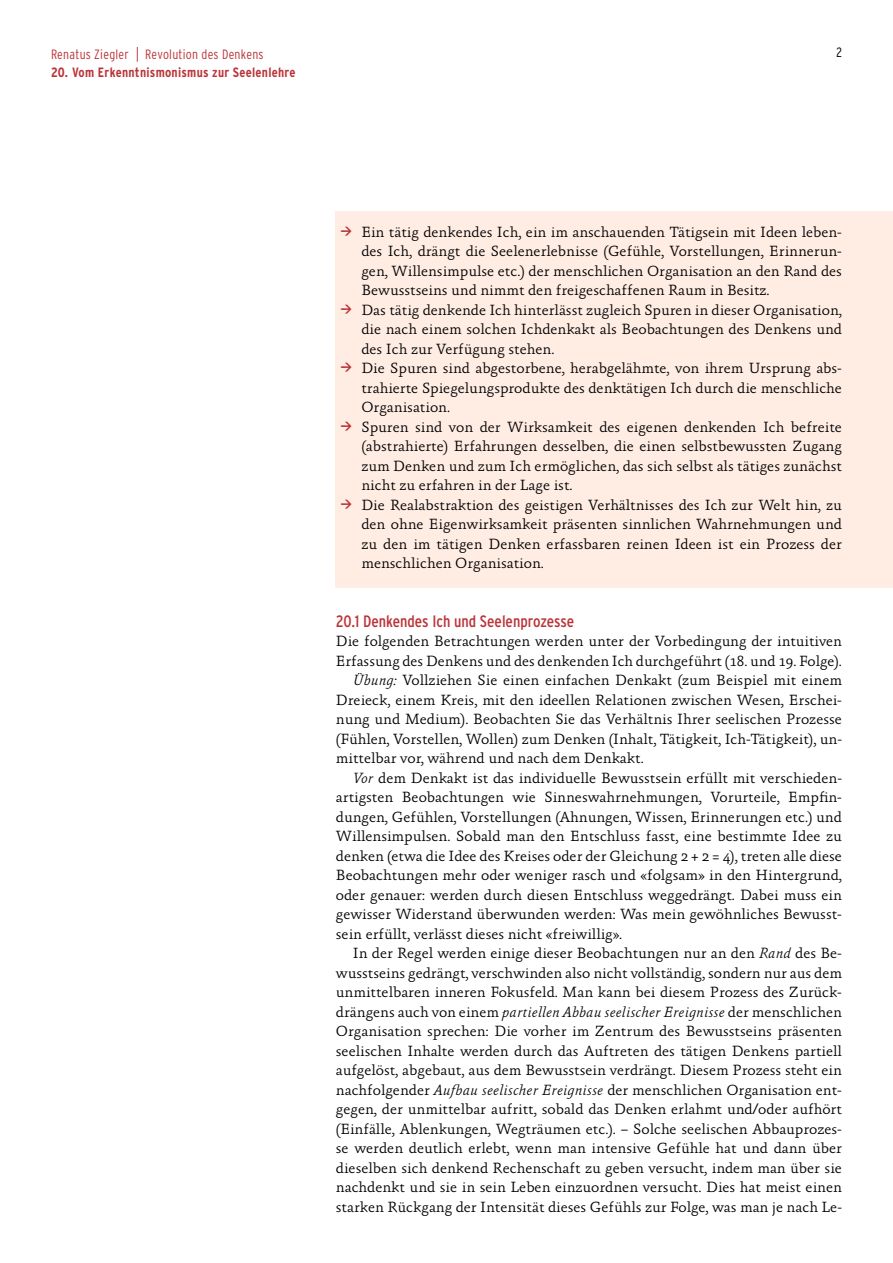
<style>
.page{position:relative;width:893px;height:1263px;background:#fff}
.page>*{position:absolute;margin:0;border:0;box-sizing:border-box;transform-origin:0 0}
.t1{font:16.5px "Interstate Condensed";color:#bb3439}
.t2{font:300 15px/19.5px "Absara OT";color:#000;text-align:justify}
.t3{font:700 13.5px "Interstate Condensed";letter-spacing:.02em;color:#bb3439}
.t4{font:300 13.5px "Interstate Condensed";letter-spacing:.02em;color:#bb3439}
.t5{font:300 13.5px "Interstate Condensed";color:#000}
.s1{font-size:15px}
.s2{font-family:"Akko Pro";font-weight:400;font-size:19.5px;color:#bb3439}
.s3{font-style:italic}
</style>
<div class="page">
<div style="left:336px;top:211px;width:557px;height:104px;background:#ffede4"></div>
<div style="left:336px;top:289px;width:557px;height:84px;background:#ffede4"></div>
<div style="left:336px;top:348px;width:557px;height:84px;background:#ffede4"></div>
<div style="left:336px;top:406px;width:557px;height:104px;background:#ffede4"></div>
<div style="left:336px;top:484px;width:557px;height:104px;background:#ffede4"></div>
<p class="t4" style="left:51px;top:46px;width:214px">Renatus Ziegler <span class="s1">|</span> Revolution des Denkens</p>
<p class="t5" style="left:836px;top:45px;width:7px">2</p>
<p class="t3" style="left:51px;top:64px;width:246px">20. Vom Erkenntnismonismus zur Seelenlehre</p>
<p class="t2" style="left:361px;top:223px;width:482px;text-indent:-21px"><span class="s2">→</span> Ein tätig denkendes Ich, ein im anschauenden Tätigsein mit Ideen leben&shy;des Ich, drängt die Seelenerlebnisse (Gefühle, Vorstellungen, Erinnerun&shy;gen, Willensimpulse etc.) der menschlichen Organisation an den Rand des Bewusstseins und nimmt den freigeschaffenen Raum in Besitz.</p>
<p class="t2" style="left:361px;top:301px;width:482px;text-indent:-21px"><span class="s2">→</span> Das tätig denkende Ich hinterlässt zugleich Spuren in dieser Organisation, die nach einem solchen Ichdenkakt als Beobachtungen des Denkens und des Ich zur Verfügung stehen.</p>
<p class="t2" style="left:361px;top:359px;width:482px;text-indent:-21px"><span class="s2">→</span> Die Spuren sind abgestorbene, herabgelähmte, von ihrem Ursprung abs&shy;trahierte Spiegelungsprodukte des denktätigen Ich durch die menschliche Organisation.</p>
<p class="t2" style="left:361px;top:418px;width:482px;text-indent:-21px"><span class="s2">→</span> Spuren sind von der Wirksamkeit des eigenen denkenden Ich befreite (abstrahierte) Erfahrungen desselben, die einen selbstbewussten Zugang zum Denken und zum Ich ermöglichen, das sich selbst als tätiges zunächst nicht zu erfahren in der Lage ist.</p>
<p class="t2" style="left:361px;top:496px;width:482px;text-indent:-21px"><span class="s2">→</span> Die Realabstraktion des geistigen Verhältnisses des Ich zur Welt hin, zu den ohne Eigenwirksamkeit präsenten sinnlichen Wahrnehmungen und zu den im tätigen Denken erfassbaren reinen Ideen ist ein Prozess der menschlichen Organisation.</p>
<p class="t1" style="left:336px;top:612px;width:240px">20.1 Denkendes Ich und Seelenprozesse</p>
<p class="t2" style="left:336px;top:632px;width:508px">Die folgenden Betrachtungen werden unter der Vorbedingung der intuitiven</p>
<p class="t2" style="left:336px;top:652px;width:507px">Erfassung des Denkens und des denkenden Ich durchgeführt (18. und 19. Folge).</p>
<p class="t2" style="left:353px;top:671px;width:491px"><span class="s3">Übung:</span> Vollziehen Sie einen einfachen Denkakt (zum Beispiel mit einem</p>
<p class="t2" style="left:336px;top:691px;width:507px">Dreieck, einem Kreis, mit den ideellen Relationen zwischen Wesen, Erschei-</p>
<p class="t2" style="left:336px;top:710px;width:507px">nung und Medium). Beobachten Sie das Verhältnis Ihrer seelischen Prozesse</p>
<p class="t2" style="left:336px;top:730px;width:508px">(Fühlen, Vorstellen, Wollen) zum Denken (Inhalt, Tätigkeit, Ich-Tätigkeit), un-</p>
<p class="t2" style="left:336px;top:749px;width:309px">mittelbar vor, während und nach dem Denkakt.</p>
<p class="t2" style="left:353px;top:769px;width:491px"><span class="s3">Vor</span> dem Denkakt ist das individuelle Bewusstsein erfüllt mit verschieden-</p>
<p class="t2" style="left:336px;top:788px;width:508px">artigsten Beobachtungen wie Sinneswahrnehmungen, Vorurteile, Empfin-</p>
<p class="t2" style="left:336px;top:808px;width:507px">dungen, Gefühlen, Vorstellungen (Ahnungen, Wissen, Erinnerungen etc.) und</p>
<p class="t2" style="left:336px;top:827px;width:508px">Willensimpulsen. Sobald man den Entschluss fasst, eine bestimmte Idee zu</p>
<p class="t2" style="left:336px;top:847px;width:507px">denken (etwa die Idee des Kreises oder der Gleichung 2 + 2 = 4), treten alle diese</p>
<p class="t2" style="left:336px;top:866px;width:508px">Beobachtungen mehr oder weniger rasch und «folgsam» in den Hintergrund,</p>
<p class="t2" style="left:336px;top:886px;width:507px">oder genauer: werden durch diesen Entschluss weggedrängt. Dabei muss ein</p>
<p class="t2" style="left:336px;top:905px;width:507px">gewisser Widerstand überwunden werden: Was mein gewöhnliches Bewusst-</p>
<p class="t2" style="left:336px;top:925px;width:288px">sein erfüllt, verlässt dieses nicht «freiwillig».</p>
<p class="t2" style="left:353px;top:944px;width:490px">In der Regel werden einige dieser Beobachtungen nur an den <span class="s3">Rand</span> des Be-</p>
<p class="t2" style="left:336px;top:964px;width:508px">wusstseins gedrängt, verschwinden also nicht vollständig, sondern nur aus dem</p>
<p class="t2" style="left:336px;top:983px;width:507px">unmittelbaren inneren Fokusfeld. Man kann bei diesem Prozess des Zurück-</p>
<p class="t2" style="left:336px;top:1003px;width:507px">drängens auch von einem <span class="s3">partiellen Abbau seelischer Ereignisse</span> der menschlichen</p>
<p class="t2" style="left:336px;top:1022px;width:508px">Organisation sprechen: Die vorher im Zentrum des Bewusstseins präsenten</p>
<p class="t2" style="left:336px;top:1042px;width:507px">seelischen Inhalte werden durch das Auftreten des tätigen Denkens partiell</p>
<p class="t2" style="left:336px;top:1061px;width:508px">aufgelöst, abgebaut, aus dem Bewusstsein verdrängt. Diesem Prozess steht ein</p>
<p class="t2" style="left:336px;top:1081px;width:508px">nachfolgender <span class="s3">Aufbau seelischer Ereignisse</span> der menschlichen Organisation ent-</p>
<p class="t2" style="left:336px;top:1100px;width:507px">gegen, der unmittelbar aufritt, sobald das Denken erlahmt und/oder aufhört</p>
<p class="t2" style="left:336px;top:1120px;width:507px">(Einfälle, Ablenkungen, Wegträumen etc.). – Solche seelischen Abbauprozes-</p>
<p class="t2" style="left:336px;top:1139px;width:508px">se werden deutlich erlebt, wenn man intensive Gefühle hat und dann über</p>
<p class="t2" style="left:336px;top:1159px;width:507px">dieselben sich denkend Rechenschaft zu geben versucht, indem man über sie</p>
<p class="t2" style="left:336px;top:1178px;width:507px">nachdenkt und sie in sein Leben einzuordnen versucht. Dies hat meist einen</p>
<p class="t2" style="left:336px;top:1198px;width:508px">starken Rückgang der Intensität dieses Gefühls zur Folge, was man je nach Le-</p>
</div>
